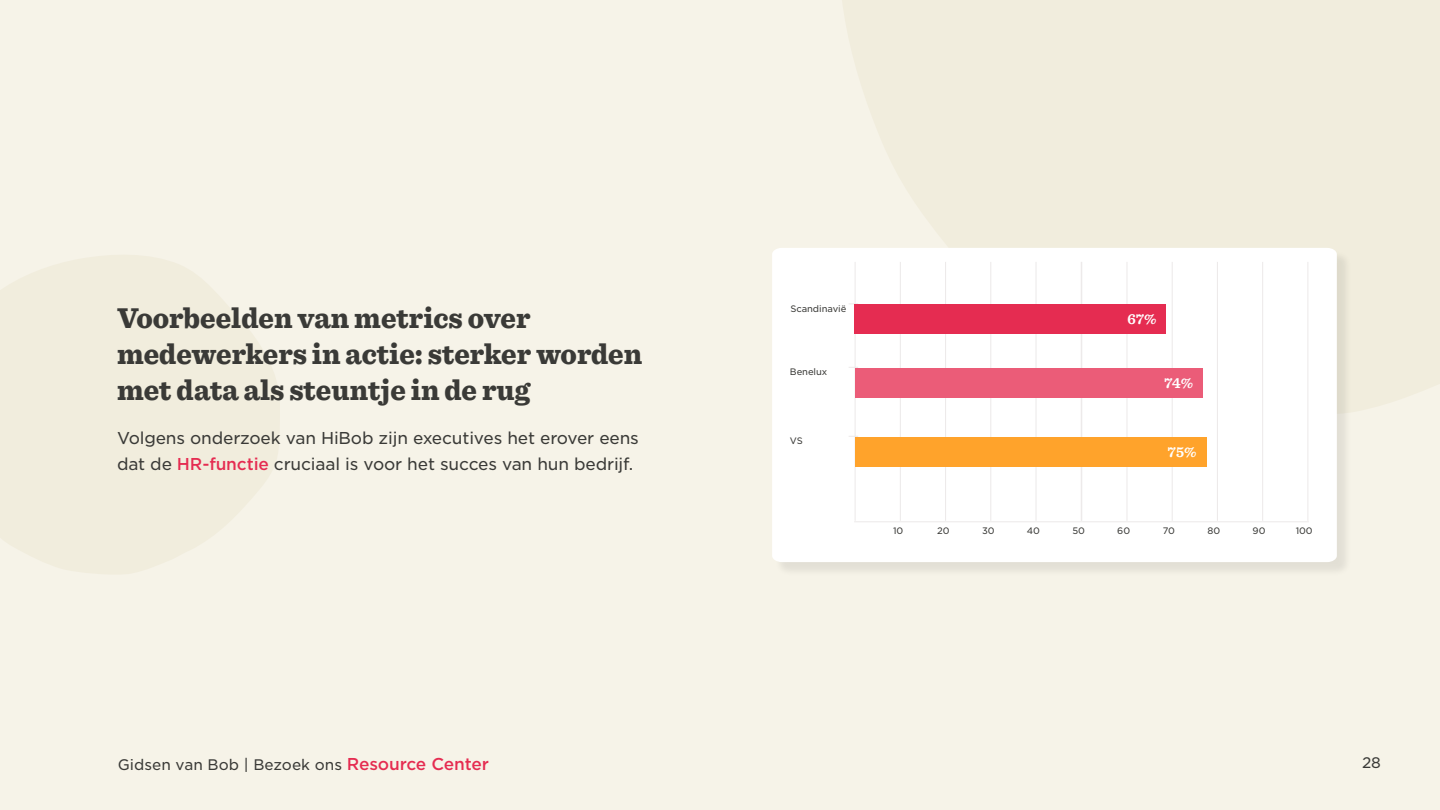
<style>
.page{position:relative;width:1440px;height:810px;background:#f6f3e8}
.page>*{position:absolute;margin:0;border:0;box-sizing:border-box;transform-origin:0 0}
.t1{font:900 30px/36px "Sentinel";color:#3a3a37;scale:.95 1}
.t2{font:16.5px/26.2px "Gotham S Sm";letter-spacing:-.01em;color:#3a3a37}
.t3{font:500 16.5px "Gotham S Sm";letter-spacing:-.01em;color:#e52c51}
.t4{font:14.7px "Gotham S Sm";color:#3a3a37}
.t5{font:700 13.95px "Sentinel S Sm";color:#fff}
.t6{font:9px "Gotham S Sm";letter-spacing:-.01em;color:#3a3a37}
.s1{font-weight:500;color:#e52c51}
</style>
<div class="page">
<svg style="left:0;top:255px;width:280px;height:319px;fill:#f1eddd"></svg>
<div style="left:842px;top:0;width:598px;height:412px;background:#f1eddd"></div>
<div style="left:774px;top:250px;width:577px;height:327px;background:#000;opacity:.08"></div>
<div style="left:772px;top:248px;width:565px;height:314px;background:#fff"></div>
<hr style="left:855px;top:262px;width:1px;height:259px;background:#ece9e9">
<hr style="left:900px;top:262px;width:1px;height:259px;background:#ece9e9">
<hr style="left:945px;top:262px;width:1px;height:259px;background:#ece9e9">
<hr style="left:991px;top:262px;width:1px;height:259px;background:#ece9e9">
<hr style="left:1081px;top:262px;width:1px;height:259px;background:#ece9e9">
<hr style="left:1036px;top:262px;width:1px;height:259px;background:#ece9e9">
<hr style="left:1082px;top:262px;width:1px;height:259px;background:#ece9e9">
<hr style="left:1127px;top:262px;width:1px;height:259px;background:#ece9e9">
<hr style="left:1172px;top:262px;width:1px;height:259px;background:#ece9e9">
<hr style="left:1217px;top:262px;width:1px;height:259px;background:#ece9e9">
<hr style="left:1308px;top:262px;width:1px;height:259px;background:#ece9e9">
<hr style="left:1262px;top:262px;width:1px;height:259px;background:#ece9e9">
<hr style="left:854px;top:522px;width:455px;height:1px;background:#ece9e9">
<div style="left:855px;top:304px;width:311px;height:30px;background:#e52c51"></div>
<div style="left:855px;top:368px;width:348px;height:30px;background:#eb5c78"></div>
<div style="left:855px;top:437px;width:352px;height:30px;background:#ffa32b"></div>
<h1 class="t1" style="left:117px;top:300px;width:555px">Voorbeelden van metrics over medewerkers in actie: sterker worden met data als steuntje in de rug</h1>
<p class="t6" style="left:791px;top:302px;width:57px">Scandinavië</p>
<p class="t6" style="left:790px;top:366px;width:39px">Benelux</p>
<p class="t5" style="left:1127px;top:308px;width:31px">67%</p>
<p class="t5" style="left:1164px;top:372px;width:31px">74%</p>
<p class="t2" style="left:117px;top:424px;width:524px">Volgens onderzoek van HiBob zijn executives het erover eens dat de <span class="s1">HR-functie</span> cruciaal is voor het succes van hun bedrijf.</p>
<p class="t6" style="left:790px;top:435px;width:14px">VS</p>
<p class="t5" style="left:1168px;top:441px;width:31px">75%</p>
<p class="t6" style="left:893px;top:525px;width:12px">10</p>
<p class="t6" style="left:937px;top:525px;width:14px">20</p>
<p class="t6" style="left:982px;top:525px;width:14px">30</p>
<p class="t6" style="left:1027px;top:525px;width:15px">40</p>
<p class="t6" style="left:1072px;top:525px;width:14px">50</p>
<p class="t6" style="left:1117px;top:525px;width:14px">60</p>
<p class="t6" style="left:1163px;top:525px;width:14px">70</p>
<p class="t6" style="left:1208px;top:525px;width:14px">80</p>
<p class="t6" style="left:1253px;top:525px;width:14px">90</p>
<p class="t6" style="left:1296px;top:525px;width:18px">100</p>
<p class="t3" style="left:347px;top:752px;width:144px">Resource Center</p>
<p class="t4" style="left:118px;top:754px;width:226px">Gidsen van Bob | Bezoek ons</p>
<p class="t4" style="left:1362px;top:753px;width:20px">28</p>
</div>
